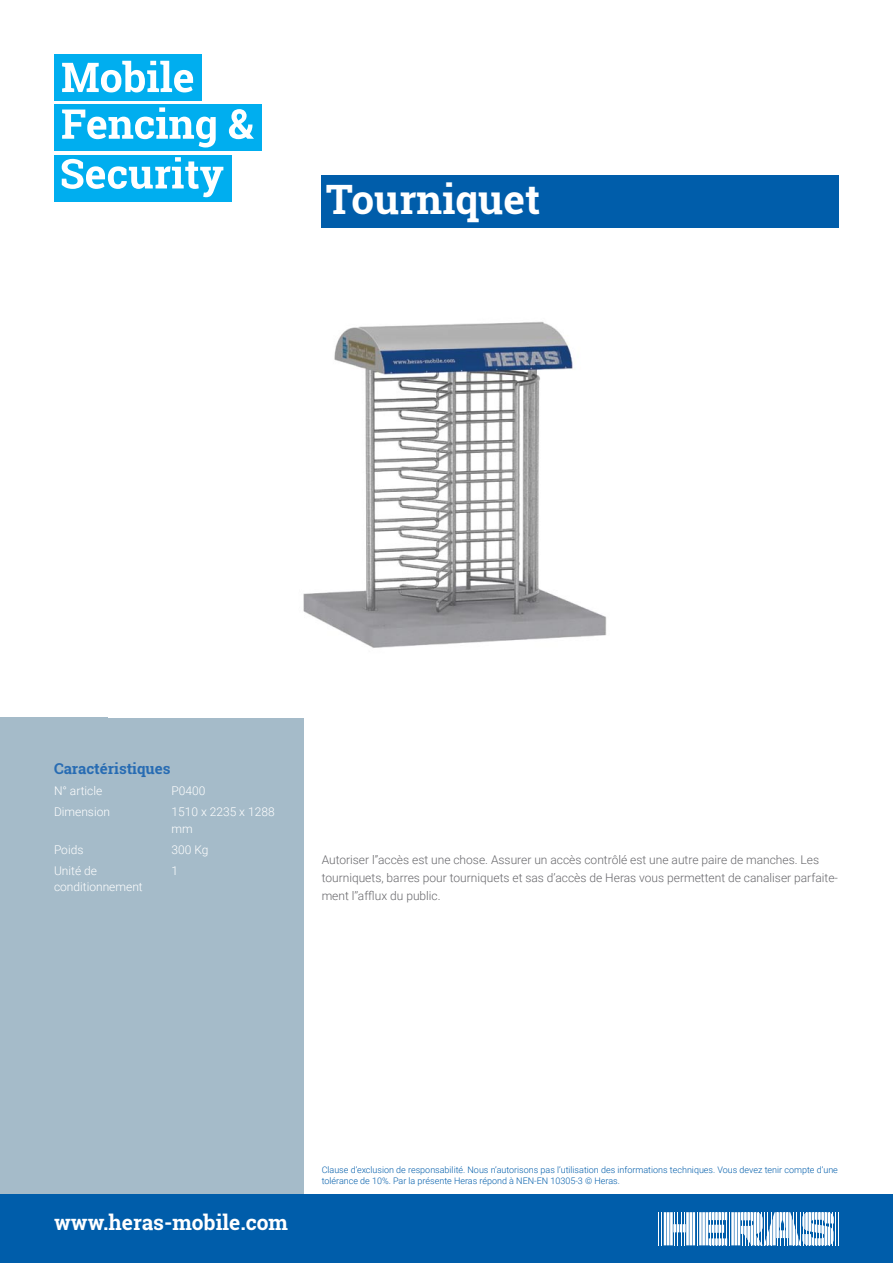
<style>
.page{position:relative;width:893px;height:1263px;background:#fff}
.page>*{position:absolute;margin:0;border:0;box-sizing:border-box;transform-origin:0 0}
.t1{font:700 40.5px "Roboto Slab";color:#fff}
.t2{font:700 21px "Roboto Slab";color:#fff}
.t3{font:700 15px "Roboto Slab";color:#286cb3}
.t4{font:300 12px/18px "Roboto";color:#67676b}
.t5{font:300 12px/16.5px "Roboto";color:#fff}
.t6{font:300 9px/10.8px "Roboto";color:#005daa}
</style>
<div class="page">
<div style="left:0;top:717px;width:304px;height:492px;background:#a5bbc9"></div>
<div style="left:322px;top:175px;width:517px;height:53px;background:#005daa"></div>
<img style="left:303px;top:321px;width:304px;height:327px">
<div style="left:0;top:1195px;width:893px;height:68px;background:#005daa"></div>
<hr style="left:658px;top:1212px;width:1px;height:33px;background:#fff">
<hr style="left:662px;top:1212px;width:1px;height:33px;background:#fff">
<hr style="left:697px;top:1212px;width:1px;height:33px;background:#fff">
<hr style="left:835px;top:1212px;width:1px;height:33px;background:#fff">
<hr style="left:838px;top:1212px;width:1px;height:33px;background:#fff">
<svg style="left:664px;top:1212px;width:31px;height:33px"></svg>
<hr style="left:705px;top:1212px;width:3px;height:33px;background:#fff">
<hr style="left:702px;top:1212px;width:3px;height:33px;background:#fff">
<hr style="left:699px;top:1212px;width:3px;height:33px;background:#fff">
<svg style="left:709px;top:1212px;width:125px;height:33px"></svg>
<div style="left:54px;top:54px;width:147px;height:47px;background:#00aeef"></div>
<div style="left:54px;top:104px;width:207px;height:47px;background:#00aeef"></div>
<div style="left:54px;top:155px;width:177px;height:46px;background:#00aeef"></div>
<svg style="left:62px;top:61px;width:131px;height:31px"></svg>
<svg style="left:62px;top:107px;width:154px;height:40px"></svg>
<svg style="left:229px;top:109px;width:25px;height:30px"></svg>
<svg style="left:62px;top:157px;width:161px;height:40px"></svg>
<h1 class="t1" style="left:326px;top:172px;width:216px">Tourniquet</h1>
<p class="t3" style="left:54px;top:758px;width:118px">Caractéristiques</p>
<p class="t5" style="left:54px;top:782px;width:50px">N° article</p>
<p class="t5" style="left:172px;top:782px;width:35px">P0400</p>
<p class="t5" style="left:54px;top:803px;width:58px">Dimension</p>
<p class="t5" style="left:172px;top:803px;width:105px">1510 x 2235 x 1288 mm</p>
<p class="t5" style="left:54px;top:841px;width:31px">Poids</p>
<p class="t5" style="left:172px;top:841px;width:38px">300 Kg</p>
<p class="t5" style="left:54px;top:862px;width:90px">Unité de conditionnement</p>
<p class="t5" style="left:172px;top:862px;width:8px">1</p>
<p class="t4" style="left:322px;top:850px;width:518px">Autoriser l’’accès est une chose. Assurer un accès contrôlé est une autre paire de manches. Les tourniquets, barres pour tourniquets et sas d’accès de Heras vous permettent de canaliser parfaite&shy;ment l’’afflux du public.</p>
<h2 class="t2" style="left:54px;top:1208px;width:236px">www.heras-mobile.com</h2>
<p class="t6" style="left:322px;top:1164px;width:518px">Clause d’exclusion de responsabilité. Nous n’autorisons pas l’utilisation des informations techniques. Vous devez tenir compte d’une tolérance de 10%. Par la présente Heras répond à NEN-EN 10305-3 © Heras.</p>
</div>
